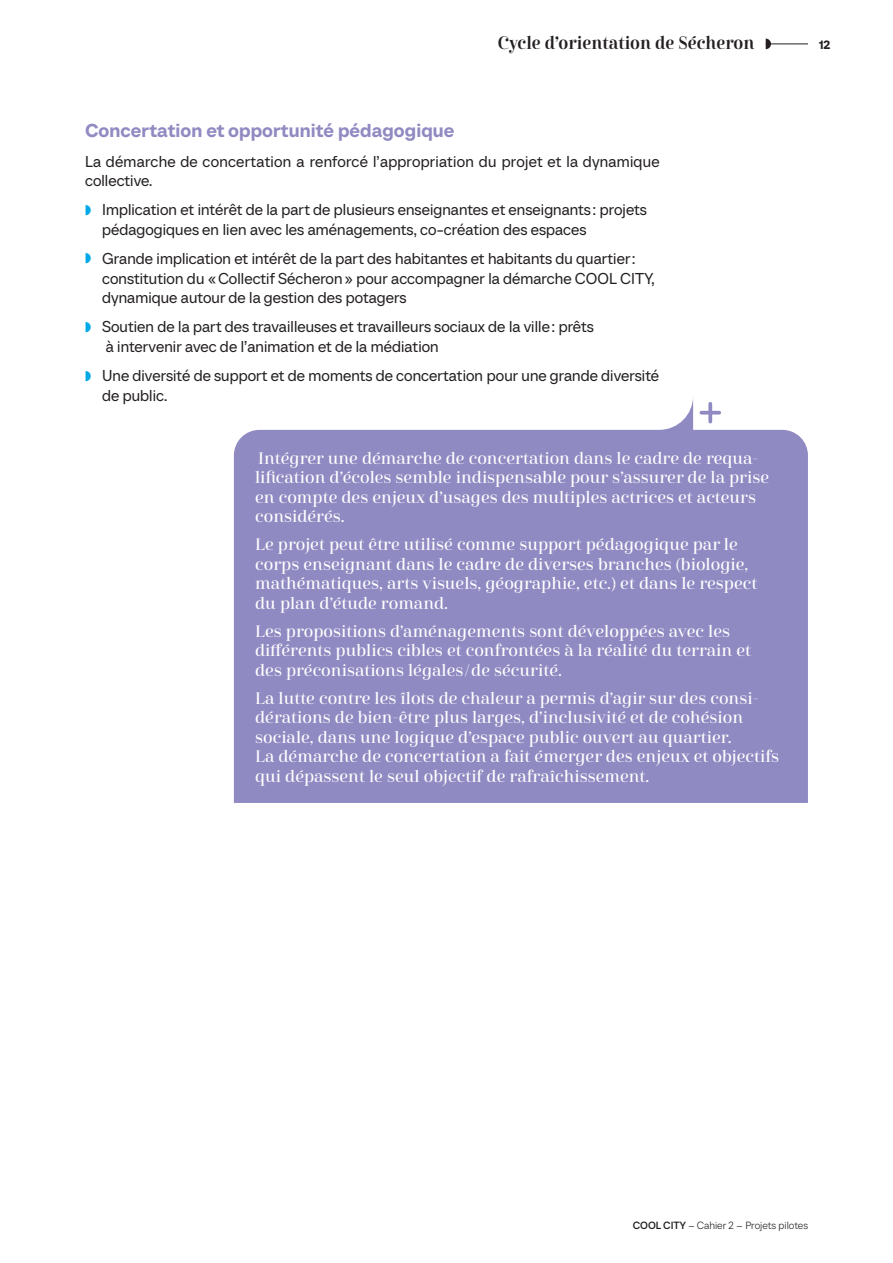
<style>
.page{position:relative;width:893px;height:1263px;background:#fff}
.page>*{position:absolute;margin:0;border:0;box-sizing:border-box;transform-origin:0 0}
.t1{font:18.75px "TT Neoris Dm Bd";letter-spacing:.005em;color:#908ac2}
.t2{font:18px "Cabrito Didone Con Dem";color:#231f20}
.t3{font:16.5px/19.5px "Cabrito Didone Nor Med";color:#fff}
.t4{font:15.75px/19.5px "TT Neoris";letter-spacing:.005em;color:#231f20}
.t5{font:12px "TT Neoris Dm Bd";color:#231f20}
.t6{font:300 10.5px "TT Neoris";color:#231f20}
.s1{color:#00a9e7}
.s2{font-weight:500}
</style>
<div class="page">
<div style="left:234px;top:430px;width:574px;height:373px;background:#908ac2"></div>
<svg style="left:659px;top:400px;width:34px;height:64px"></svg>
<svg style="left:708px;top:404px;width:4px;height:18px"></svg>
<svg style="left:701px;top:411px;width:18px;height:4px"></svg>
<svg style="left:766px;top:39px;width:5px;height:10px"></svg>
<hr style="left:766px;top:44px;width:42px;height:1px;background:#231f20">
<p class="t2" style="left:498px;top:32px;width:258px">Cycle d’orientation de Sécheron</p>
<p class="t5" style="left:819px;top:37px;width:13px">12</p>
<p class="t1" style="left:85px;top:118px;width:371px">Concertation et opportunité pédagogique</p>
<p class="t4" style="left:85px;top:151px;width:576px">La démarche de concertation a renforcé l’appropriation du projet et la dynamique collective.</p>
<p class="t4" style="left:102px;top:200px;width:546px;text-indent:-17px"><span class="s1">◗</span> Implication et intérêt de la part de plusieurs enseignantes et enseignants : projets pédagogiques en lien avec les aménagements, co-création des espaces</p>
<p class="t4" style="left:102px;top:248px;width:554px;text-indent:-17px"><span class="s1">◗</span> Grande implication et intérêt de la part des habitantes et habitants du quartier: constitution du «Collectif Sécheron » pour accompagner la démarche COOL CITY, dynamique autour de la gestion des potagers</p>
<p class="t4" style="left:106px;top:317px;width:490px;text-indent:-21px"><span class="s1">◗</span> Soutien de la part des travailleuses et travailleurs sociaux de la ville: prêts à intervenir avec de l’animation et de la médiation</p>
<p class="t4" style="left:102px;top:365px;width:559px;text-indent:-17px"><span class="s1">◗</span> Une diversité de support et de moments de concertation pour une grande diversité de public.</p>
<p class="t3" style="left:255px;top:448px;width:516px">Intégrer une démarche de concertation dans le cadre de requa&shy;lification d’écoles semble indispensable pour s’assurer de la prise en compte des enjeux d’usages des multiples actrices et acteurs considérés.</p>
<p class="t3" style="left:255px;top:535px;width:504px">Le projet peut être utilisé comme support pédagogique par le corps enseignant dans le cadre de diverses branches (biologie, mathématiques, arts visuels, géographie, etc.) et dans le respect du plan d’étude romand.</p>
<p class="t3" style="left:255px;top:621px;width:497px">Les propositions d’aménagements sont développées avec les différents publics cibles et confrontées à la réalité du terrain et des préconisations légales / de sécurité.</p>
<p class="t3" style="left:255px;top:688px;width:526px">La lutte contre les îlots de chaleur a permis d’agir sur des consi&shy;dérations de bien-être plus larges, d’inclusivité et de cohésion sociale, dans une logique d’espace public ouvert au quartier.<br>La démarche de concertation a fait émerger des enjeux et objectifs qui dépassent le seul objectif de rafraîchissement.</p>
<p class="t6" style="left:633px;top:1219px;width:177px"><span class="s2">COOL CITY</span> – Cahier 2 – Projets pilotes</p>
</div>
